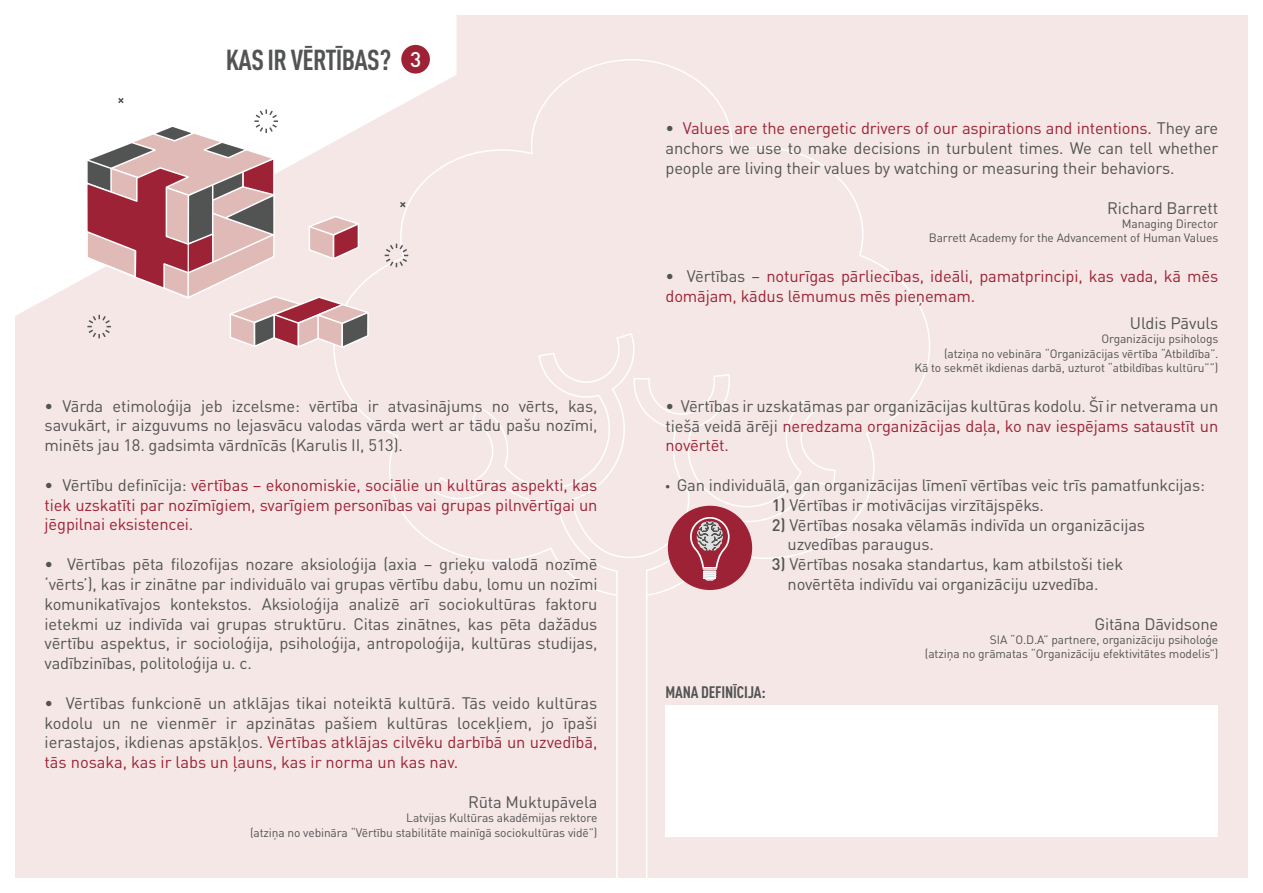
<style>
.page{position:relative;width:1263px;height:893px;background:#fff}
.page>*{position:absolute;margin:0;border:0;box-sizing:border-box;transform-origin:0 0}
.t1{font:700 condensed 28.5px "DIN Pro";letter-spacing:-.025em;color:#525353}
.t2{font:16.5px/19.8px "DIN Pro";letter-spacing:-.01em;color:#525353;text-align:justify}
.t3{font:16.5px/19.8px "DIN Pro";letter-spacing:-.01em;color:#9d2235;text-align:justify}
.t4{font:700 condensed 16.5px "DIN Pro";letter-spacing:-.01em;color:#525353}
.t5{font:12px/14.4px "DIN Pro";letter-spacing:-.01em;color:#525353;text-align:right}
.s1{font-weight:500;font-stretch:normal;font-size:21px;color:#fff}
.s2{color:#525353}
.s3{color:#9d2235}
.s4{font-family:"Myriad Pro"}
.s5{font-weight:500}
</style>
<div class="page">
<div style="left:15px;top:15px;width:1233px;height:863px;background:#f5e7e6"></div>
<svg style="left:400px;top:43px;width:31px;height:32px"></svg>
<svg style="left:398px;top:200px;width:9px;height:9px"></svg>
<svg style="left:384px;top:243px;width:25px;height:25px"></svg>
<svg style="left:85px;top:96px;width:287px;height:253px"></svg>
<div style="left:668px;top:506px;width:84px;height:84px;background:#9d2235;border-radius:50%"></div>
<svg style="left:690px;top:517px;width:40px;height:64px"></svg>
<div style="left:665px;top:705px;width:553px;height:132px;background:#fff"></div>
<h1 class="t1" style="left:226px;top:38px;width:197px">KAS IR VĒRTĪBAS? <span class="s1">3</span></h1>
<p class="t2" style="left:45px;top:394px;width:554px">• Vārda etimoloģija jeb izcelsme: vērtība ir atvasinājums no vērts, kas, savukārt, ir aizguvums no lejasvācu valodas vārda wert ar tādu pašu nozīmi, minēts jau 18. gadsimta vārdnīcās (Karulis II, 513).</p>
<p class="t3" style="left:45px;top:473px;width:554px"><span class="s2">• Vērtību definīcija:</span> vērtības – ekonomiskie, sociālie un kultūras aspekti, kas tiek uzskatīti par nozīmīgiem, svarīgiem personības vai grupas pilnvērtīgai un jēgpilnai eksistencei.</p>
<p class="t2" style="left:45px;top:553px;width:554px">• Vērtības pēta filozofijas nozare aksioloģija (axia – grieķu valodā nozīmē ‘vērts’), kas ir zinātne par individuālo vai grupas vērtību dabu, lomu un nozīmi komunikatīvajos kontekstos. Aksioloģija analizē arī sociokultūras faktoru ietekmi uz indivīda vai grupas struktūru. Citas zinātnes, kas pēta dažādus vērtību aspektus, ir socioloģija, psiholoģija, antropoloģija, kultūras studijas, vadībzinības, politoloģija u. c.</p>
<p class="t2" style="left:45px;top:691px;width:554px">• Vērtības funkcionē un atklājas tikai noteiktā kultūrā. Tās veido kultūras kodolu un ne vienmēr ir apzinātas pašiem kultūras locekļiem, jo īpaši ierastajos, ikdienas apstākļos. <span class="s3">Vērtības atklājas cilvēku darbībā un uzvedībā, tās nosaka, kas ir labs un ļauns, kas ir norma un kas nav.</span></p>
<p class="t2" style="left:468px;top:790px;width:131px">Rūta Muktupāvela</p>
<p class="t5" style="left:250px;top:809px;width:349px">Latvijas Kultūras akadēmijas rektore<br>(atziņa no vebināra “Vērtību stabilitāte mainīgā sociokultūras vidē”)</p>
<p class="t2" style="left:665px;top:117px;width:554px">• <span class="s3">Values are the energetic drivers of our aspirations and intentions.</span> They are anchors we use to make decisions in turbulent times. We can tell whether people are living their values by watching or measuring their behaviors.</p>
<p class="t2" style="left:1107px;top:196px;width:113px">Richard Barrett</p>
<p class="t5" style="left:929px;top:215px;width:291px">Managing Director<br>Barrett Academy for the Advancement of Human Values</p>
<p class="t3" style="left:665px;top:265px;width:554px"><span class="s2">• Vērtības –</span> noturīgas pārliecības, ideāli, pamatprincipi, kas vada, kā mēs domājam, kādus lēmumus mēs pieņemam.</p>
<p class="t2" style="left:1130px;top:311px;width:90px">Uldis Pāvuls</p>
<p class="t5" style="left:914px;top:331px;width:305px">Organizāciju psihologs<br>(atziņa no vebināra “Organizācijas vērtība “Atbildība”.<br>Kā to sekmēt ikdienas darbā, uzturot “atbildības kultūru””)</p>
<p class="t2" style="left:665px;top:394px;width:554px">• Vērtības ir uzskatāmas par organizācijas kultūras kodolu. Šī ir netverama un tiešā veidā ārēji <span class="s3">neredzama organizācijas daļa, ko nav iespējams sataustīt un novērtēt.</span></p>
<p class="t2" style="left:665px;top:473px;width:541px"><span class="s4">•</span> Gan individuālā, gan organizācijas līmenī vērtības veic trīs pamatfunkcijas:</p>
<p class="t2" style="left:772px;top:493px;width:274px"><span class="s5">1)</span> Vērtības ir motivācijas virzītājspēks.</p>
<p class="t2" style="left:788px;top:513px;width:359px;text-indent:-16px"><span class="s5">2)</span> Vērtības nosaka vēlamās indivīda un organizācijas uzvedības paraugus.</p>
<p class="t2" style="left:772px;top:553px;width:353px;text-align:center"><span class="s5">3)</span> Vērtības nosaka standartus, kam atbilstoši tiek novērtēta indivīdu vai organizāciju uzvedība.</p>
<p class="t2" style="left:1094px;top:612px;width:125px">Gitāna Dāvidsone</p>
<p class="t5" style="left:925px;top:631px;width:295px">SIA “O.D.A” partnere, organizāciju psiholoģe<br>(atziņa no grāmatas “Organizāciju efektivitātes modelis”)</p>
<p class="t4" style="left:665px;top:680px;width:102px">MANA DEFINĪCIJA:</p>
</div>
